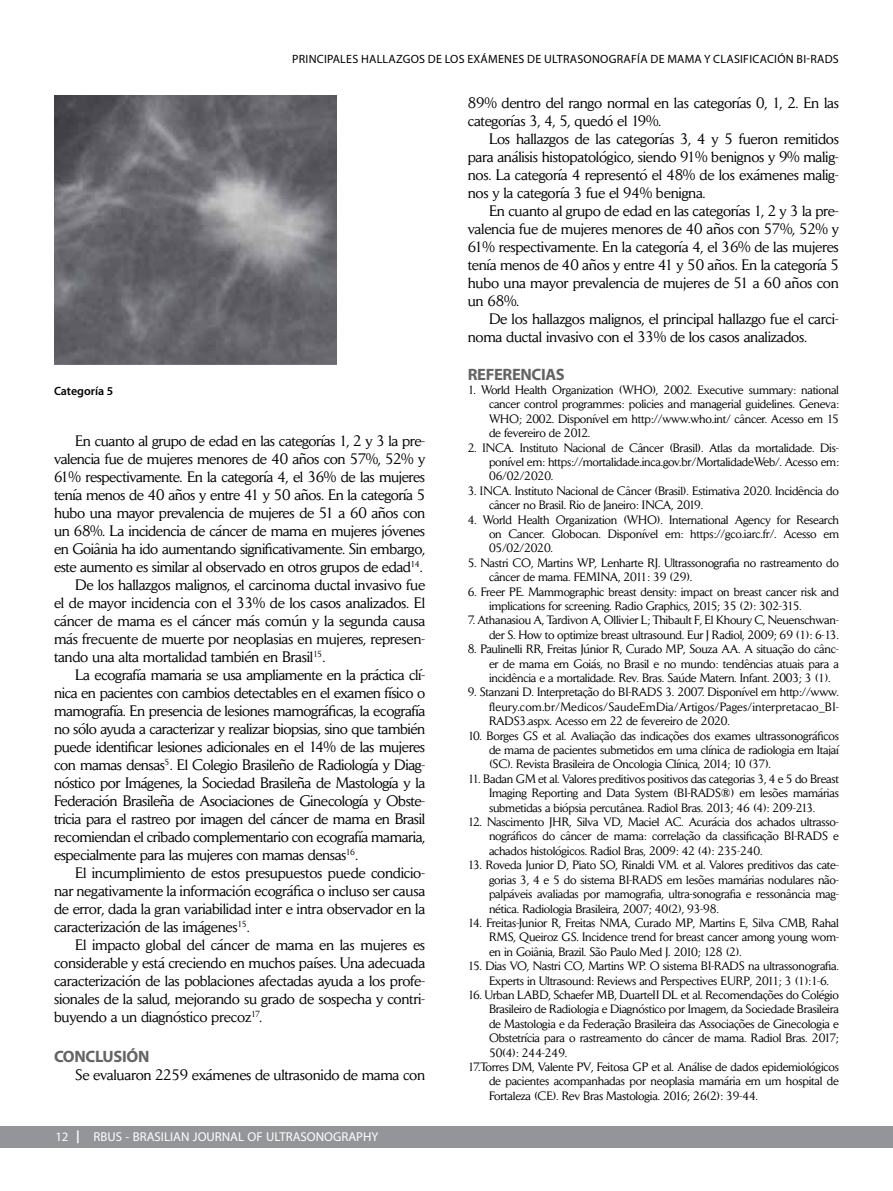
<style>
.page{position:relative;width:893px;height:1191px;background:#fff}
.page>*{position:absolute;margin:0;border:0;box-sizing:border-box;transform-origin:0 0}
.t1{font:18px "Myriad Arabic";color:#fff}
.t2{font:700 16.5px "Myriad Pro";letter-spacing:-.02em;color:#636466}
.t3{font:15px/18px "Daily News";letter-spacing:-.02em;color:#000}
.t4{font:12px/14.4px "Daily News";letter-spacing:-.02em;color:#000;text-align:justify}
.t5{font:12px "Myriad Pro";letter-spacing:.02em;color:#000}
.t6{font:600 12px "Myriad Pro";color:#000}
.s1{font-weight:700}
</style>
<div class="page">
<div style="left:0;top:1126px;width:893px;height:21px;background:#939598"></div>
<img style="left:54px;top:96px;width:282px;height:268px">
<p class="t5" style="left:292px;top:52px;width:548px">PRINCIPALES HALLAZGOS DE LOS EXÁMENES DE ULTRASONOGRAFÍA DE MAMA Y CLASIFICACIÓN BI-RADS</p>
<p class="t6" style="left:54px;top:383px;width:61px">Categoría 5</p>
<p class="t3" style="left:75px;top:431px;width:351px">En cuanto al grupo de edad en las categorías 1, 2 y 3 la pre-</p>
<p class="t3" style="left:54px;top:449px;width:373px">valencia fue de mujeres menores de 40 años con 57%, 52% y</p>
<p class="t3" style="left:54px;top:467px;width:373px">61% respectivamente. En la categoría 4, el 36% de las mujeres</p>
<p class="t3" style="left:54px;top:485px;width:373px">tenía menos de 40 años y entre 41 y 50 años. En la categoría 5</p>
<p class="t3" style="left:54px;top:503px;width:373px">hubo una mayor prevalencia de mujeres de 51 a 60 años con</p>
<p class="t3" style="left:54px;top:521px;width:373px">un 68%. La incidencia de cáncer de mama en mujeres jóvenes</p>
<p class="t3" style="left:54px;top:539px;width:373px">en Goiânia ha ido aumentando significativamente. Sin embargo,</p>
<p class="t3" style="left:54px;top:557px;width:370px">este aumento es similar al observado en otros grupos de edad<sup>14</sup>.</p>
<p class="t3" style="left:75px;top:575px;width:351px">De los hallazgos malignos, el carcinoma ductal invasivo fue</p>
<p class="t3" style="left:54px;top:593px;width:373px">el de mayor incidencia con el 33% de los casos analizados. El</p>
<p class="t3" style="left:54px;top:611px;width:373px">cáncer de mama es el cáncer más común y la segunda causa</p>
<p class="t3" style="left:54px;top:629px;width:373px">más frecuente de muerte por neoplasias en mujeres, represen-</p>
<p class="t3" style="left:54px;top:647px;width:273px">tando una alta mortalidad también en Brasil<sup>15</sup>.</p>
<p class="t3" style="left:75px;top:665px;width:351px">La ecografía mamaria se usa ampliamente en la práctica clí-</p>
<p class="t3" style="left:54px;top:683px;width:373px">nica en pacientes con cambios detectables en el examen físico o</p>
<p class="t3" style="left:54px;top:701px;width:373px">mamografía. En presencia de lesiones mamográficas, la ecografía</p>
<p class="t3" style="left:54px;top:719px;width:373px">no sólo ayuda a caracterizar y realizar biopsias, sino que también</p>
<p class="t3" style="left:54px;top:737px;width:373px">puede identificar lesiones adicionales en el 14% de las mujeres</p>
<p class="t3" style="left:54px;top:755px;width:373px">con mamas densas<sup>5</sup>. El Colegio Brasileño de Radiología y Diag-</p>
<p class="t3" style="left:54px;top:773px;width:373px">nóstico por Imágenes, la Sociedad Brasileña de Mastología y la</p>
<p class="t3" style="left:54px;top:791px;width:373px">Federación Brasileña de Asociaciones de Ginecología y Obste-</p>
<p class="t3" style="left:54px;top:809px;width:373px">tricia para el rastreo por imagen del cáncer de mama en Brasil</p>
<p class="t3" style="left:54px;top:827px;width:373px">recomiendan el cribado complementario con ecografía mamaria,</p>
<p class="t3" style="left:54px;top:845px;width:306px">especialmente para las mujeres con mamas densas<sup>16</sup>.</p>
<p class="t3" style="left:75px;top:863px;width:351px">El incumplimiento de estos presupuestos puede condicio-</p>
<p class="t3" style="left:54px;top:881px;width:373px">nar negativamente la información ecográfica o incluso ser causa</p>
<p class="t3" style="left:54px;top:899px;width:373px">de error, dada la gran variabilidad inter e intra observador en la</p>
<p class="t3" style="left:54px;top:917px;width:197px">caracterización de las imágenes<sup>15</sup>.</p>
<p class="t3" style="left:75px;top:935px;width:351px">El impacto global del cáncer de mama en las mujeres es</p>
<p class="t3" style="left:54px;top:953px;width:373px">considerable y está creciendo en muchos países. Una adecuada</p>
<p class="t3" style="left:54px;top:971px;width:373px">caracterización de las poblaciones afectadas ayuda a los profe-</p>
<p class="t3" style="left:54px;top:989px;width:373px">sionales de la salud, mejorando su grado de sospecha y contri-</p>
<p class="t3" style="left:54px;top:1007px;width:210px">buyendo a un diagnóstico precoz<sup>17</sup>.</p>
<h2 class="t2" style="left:54px;top:1045px;width:97px">CONCLUSIÓN</h2>
<p class="t3" style="left:75px;top:1065px;width:351px">Se evaluaron 2259 exámenes de ultrasonido de mama con</p>
<h1 class="t1" style="left:55px;top:1124px;width:324px">12 <span class="s1">|</span> RBUS - BRASILIAN JOURNAL OF ULTRASONOGRAPHY</h1>
<p class="t3" style="left:468px;top:93px;width:373px">89% dentro del rango normal en las categorías 0, 1, 2. En las categorías 3, 4, 5, quedó el 19%.</p>
<p class="t3" style="left:468px;top:129px;width:373px;text-align:justify;text-indent:21px">Los hallazgos de las categorías 3, 4 y 5 fueron remitidos para análisis histopatológico, siendo 91% benignos y 9% malig&shy;nos. La categoría 4 representó el 48% de los exámenes malig&shy;nos y la categoría 3 fue el 94% benigna.</p>
<p class="t3" style="left:468px;top:201px;width:373px;text-align:justify;text-indent:21px">En cuanto al grupo de edad en las categorías 1, 2 y 3 la pre&shy;valencia fue de mujeres menores de 40 años con 57%, 52% y 61% respectivamente. En la categoría 4, el 36% de las mujeres tenía menos de 40 años y entre 41 y 50 años. En la categoría 5 hubo una mayor prevalencia de mujeres de 51 a 60 años con un 68%.</p>
<p class="t3" style="left:468px;top:309px;width:373px;text-indent:21px">De los hallazgos malignos, el principal hallazgo fue el carci&shy;noma ductal invasivo con el 33% de los casos analizados.</p>
<h2 class="t2" style="left:468px;top:363px;width:99px">REFERENCIAS</h2>
<p class="t4" style="left:489px;top:382px;width:351px;text-indent:-21px">1. World Health Organization (WHO), 2002. Executive summary: national cancer control programmes: policies and managerial guidelines. Geneva:<br>WHO; 2002. Disponível em http://www.who.int/ câncer. Acesso em 15 de fevereiro de 2012.</p>
<p class="t4" style="left:489px;top:440px;width:351px;text-indent:-21px">2. INCA. Instituto Nacional de Câncer (Brasil). Atlas da mortalidade. Dis&shy;ponível em: https://mortalidade.inca.gov.br/MortalidadeWeb/. Acesso em:<br>06/02/2020.</p>
<p class="t4" style="left:489px;top:483px;width:351px;text-indent:-21px">3. INCA. Instituto Nacional de Câncer (Brasil). Estimativa 2020. Incidência do câncer no Brasil. Rio de Janeiro: INCA, 2019.</p>
<p class="t4" style="left:489px;top:512px;width:351px;text-indent:-21px">4. World Health Organization (WHO). International Agency for Research on Cancer. Globocan. Disponível em: https://gco.iarc.fr/. Acesso em 05/02/2020.</p>
<p class="t4" style="left:489px;top:555px;width:351px;text-indent:-21px">5. Nastri CO, Martins WP, Lenharte RJ. Ultrassonografia no rastreamento do câncer de mama. FEMINA, 2011: 39 (29).</p>
<p class="t4" style="left:489px;top:584px;width:351px;text-indent:-21px">6. Freer PE. Mammographic breast density: impact on breast cancer risk and implications for screening. Radio Graphics, 2015; 35 (2): 302-315.</p>
<p class="t4" style="left:468px;top:613px;width:373px;text-align:right">7. Athanasiou A, Tardivon A, Ollivier L; Thibault F, El Khoury C, Neuenschwan&shy;der S. How to optimize breast ultrasound. Eur J Radiol, 2009; 69 (1): 6-13.</p>
<p class="t4" style="left:489px;top:642px;width:351px;text-indent:-21px">8. Paulinelli RR, Freitas Júnior R, Curado MP, Souza AA. A situação do cânc&shy;er de mama em Goiás, no Brasil e no mundo: tendências atuais para a incidência e a mortalidade. Rev. Bras. Saúde Matern. Infant. 2003; 3 (1).</p>
<p class="t4" style="left:489px;top:685px;width:351px;text-indent:-21px">9. Stanzani D. Interpretação do BI-RADS 3. 2007. Disponível em http://www. fleury.com.br/Medicos/SaudeEmDia/Artigos/Pages/interpretacao_BI-RADS3.aspx. Acesso em 22 de fevereiro de 2020.</p>
<p class="t4" style="left:489px;top:728px;width:351px;text-indent:-21px">10. Borges GS et al. Avaliação das indicações dos exames ultrassonográficos de mama de pacientes submetidos em uma clínica de radiologia em Itajaí (SC). Revista Brasileira de Oncologia Clínica, 2014; 10 (37).</p>
<p class="t4" style="left:489px;top:771px;width:351px;text-indent:-21px">11. Badan GM et al. Valores preditivos positivos das categorias 3, 4 e 5 do Breast Imaging Reporting and Data System (BI-RADS®) em lesões mamárias submetidas a biópsia percutânea. Radiol Bras. 2013; 46 (4): 209-213.</p>
<p class="t4" style="left:489px;top:814px;width:351px;text-indent:-21px">12. Nascimento JHR, Silva VD, Maciel AC. Acurácia dos achados ultrasso&shy;nográficos do câncer de mama: correlação da classificação BI-RADS e achados histológicos. Radiol Bras, 2009: 42 (4): 235-240.</p>
<p class="t4" style="left:489px;top:858px;width:351px;text-indent:-21px">13. Roveda Junior D, Piato SO, Rinaldi VM. et al. Valores preditivos das cate&shy;gorias 3, 4 e 5 do sistema BI-RADS em lesões mamárias nodulares não&shy;palpáveis avaliadas por mamografia, ultra-sonografia e ressonância mag&shy;nética. Radiologia Brasileira, 2007; 40(2), 93-98.</p>
<p class="t4" style="left:489px;top:915px;width:351px;text-indent:-21px">14. Freitas-Junior R, Freitas NMA, Curado MP, Martins E, Silva CMB, Rahal RMS, Queiroz GS. Incidence trend for breast cancer among young wom&shy;en in Goiânia, Brazil. São Paulo Med J. 2010; 128 (2).</p>
<p class="t4" style="left:489px;top:958px;width:351px;text-indent:-21px">15. Dias VO, Nastri CO, Martins WP. O sistema BI-RADS na ultrassonografia.<br>Experts in Ultrasound: Reviews and Perspectives EURP, 2011; 3 (1):1-6.</p>
<p class="t4" style="left:468px;top:987px;width:373px">16. Urban LABD, Schaefer MB, DuarteII DL et al. Recomendações do Colégio</p>
<p class="t4" style="left:489px;top:1002px;width:351px">Brasileiro de Radiologia e Diagnóstico por Imagem, da Sociedade Brasileira</p>
<p class="t4" style="left:489px;top:1016px;width:351px">de Mastologia e da Federação Brasileira das Associações de Ginecologia e</p>
<p class="t4" style="left:489px;top:1030px;width:351px">Obstetrícia para o rastreamento do câncer de mama. Radiol Bras. 2017;</p>
<p class="t4" style="left:489px;top:1045px;width:80px">50(4): 244-249.</p>
<p class="t4" style="left:468px;top:1059px;width:373px">17.Torres DM, Valente PV, Feitosa GP et al. Análise de dados epidemiológicos</p>
<p class="t4" style="left:489px;top:1074px;width:351px">de pacientes acompanhadas por neoplasia mamária em um hospital de</p>
<p class="t4" style="left:489px;top:1088px;width:271px">Fortaleza (CE). Rev Bras Mastologia. 2016; 26(2): 39-44.</p>
</div>
